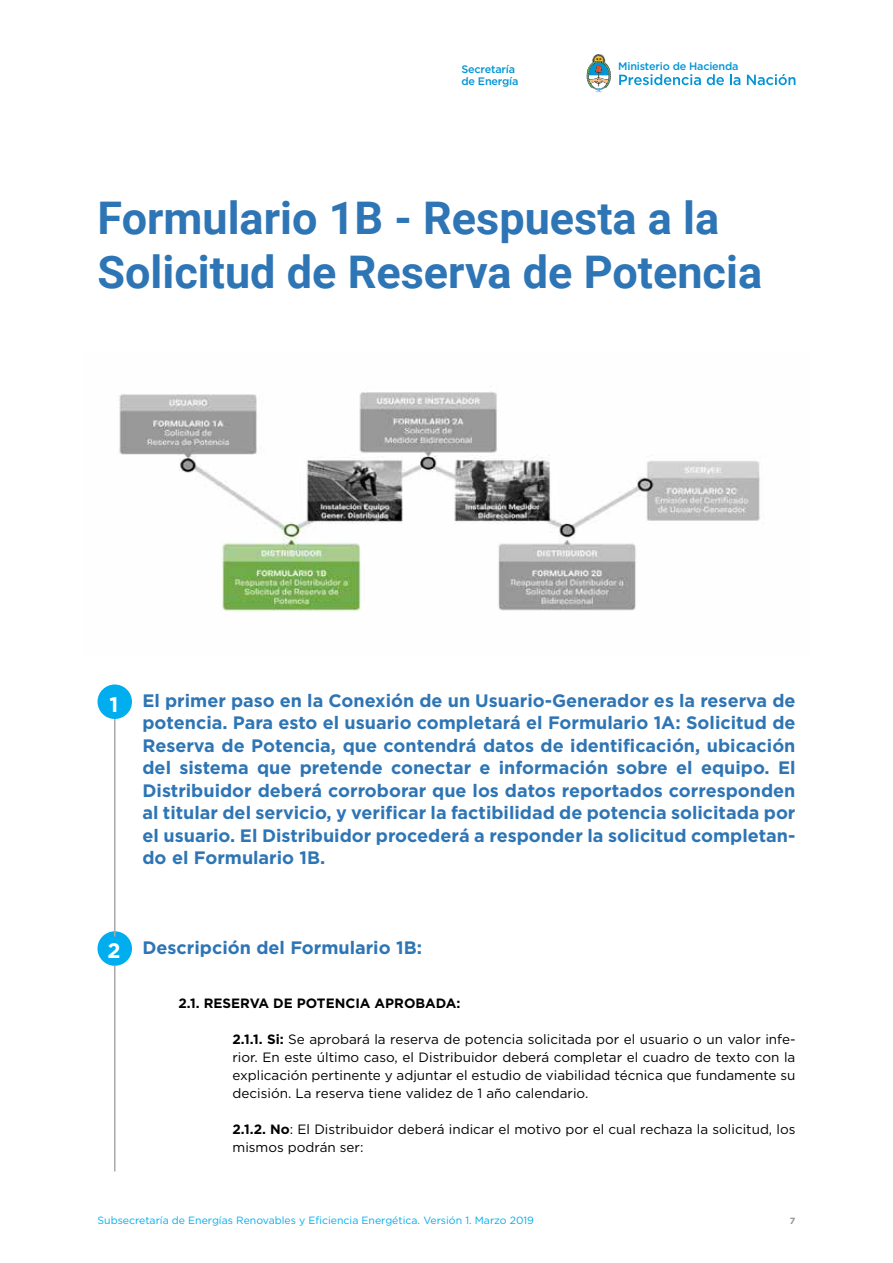
<style>
.page{position:relative;width:893px;height:1263px;background:#fff}
.page>*{position:absolute;margin:0;border:0;box-sizing:border-box;transform-origin:0 0}
.t1{font:700 45px/54px "Roboto";color:#2e75b5}
.t2{font:700 21px "Gotham";color:#fff}
.t3{font:700 18px/22.5px "Gotham";color:#2e75b5;text-align:justify}
.t4{font:13.5px/18px "Gotham";color:#000;text-align:justify}
.t5{font:700 13.5px "Gotham";color:#000}
.t6{font:500 10.8px "Gotham";letter-spacing:-.02em;color:#0095d5}
.t7{font:10.5px "Gotham";color:#00aeef}
.t8{font:700 9px "Gotham";color:#939598}
.s1{font-weight:700}
</style>
<div class="page">
<svg style="left:619px;top:74px;width:82px;height:11px"></svg>
<svg style="left:707px;top:74px;width:17px;height:11px"></svg>
<svg style="left:730px;top:74px;width:10px;height:11px"></svg>
<svg style="left:747px;top:74px;width:48px;height:11px"></svg>
<svg style="left:587px;top:54px;width:24px;height:38px"></svg>
<img style="left:119px;top:392px;width:641px;height:219px">
<div style="left:98px;top:684px;width:34px;height:35px;background:#00aeef;border-radius:50%"></div>
<div style="left:98px;top:931px;width:34px;height:35px;background:#00aeef;border-radius:50%"></div>
<hr style="left:114px;top:719px;width:2px;height:217px;background:#a7a9ac">
<hr style="left:114px;top:966px;width:2px;height:205px;background:#a7a9ac">
<p class="t6" style="left:461px;top:62px;width:55px">Secretaría</p>
<p class="t6" style="left:618px;top:60px;width:122px">Ministerio de Hacienda</p>
<p class="t6" style="left:461px;top:74px;width:58px">de Energía</p>
<h1 class="t1" style="left:98px;top:189px;width:666px">Formulario 1B - Respuesta a la<br>Solicitud de Reserva de Potencia</h1>
<p class="t2" style="left:110px;top:692px;width:10px">1</p>
<p class="t3" style="left:142px;top:688px;width:654px">El primer paso en la Conexión de un Usuario-Generador es la reserva de potencia. Para esto el usuario completará el Formulario 1A: Solicitud de Reserva de Potencia, que contendrá datos de identificación, ubicación del sistema que pretende conectar e información sobre el equipo. El Distribuidor deberá corroborar que los datos reportados corresponden al titular del servicio, y verificar la factibilidad de potencia solicitada por el usuario. El Distribuidor procederá a responder la solicitud completan&shy;do el Formulario 1B.</p>
<p class="t2" style="left:107px;top:939px;width:15px">2</p>
<p class="t3" style="left:142px;top:936px;width:281px">Descripción del Formulario 1B:</p>
<p class="t5" style="left:178px;top:995px;width:283px">2.1. RESERVA DE POTENCIA APROBADA:</p>
<p class="t4" style="left:232px;top:1030px;width:564px"><span class="s1">2.1.1. Si:</span> Se aprobará la reserva de potencia solicitada por el usuario o un valor infe&shy;rior. En este último caso, el Distribuidor deberá completar el cuadro de texto con la explicación pertinente y adjuntar el estudio de viabilidad técnica que fundamente su decisión. La reserva tiene validez de 1 año calendario.</p>
<p class="t4" style="left:232px;top:1120px;width:564px"><span class="s1">2.1.2. No</span>: El Distribuidor deberá indicar el motivo por el cual rechaza la solicitud, los mismos podrán ser:</p>
<p class="t7" style="left:98px;top:1214px;width:438px">Subsecretaría de Energías Renovables y Eficiencia Energética. Versión 1. Marzo 2019</p>
<p class="t8" style="left:790px;top:1215px;width:7px">7</p>
</div>
